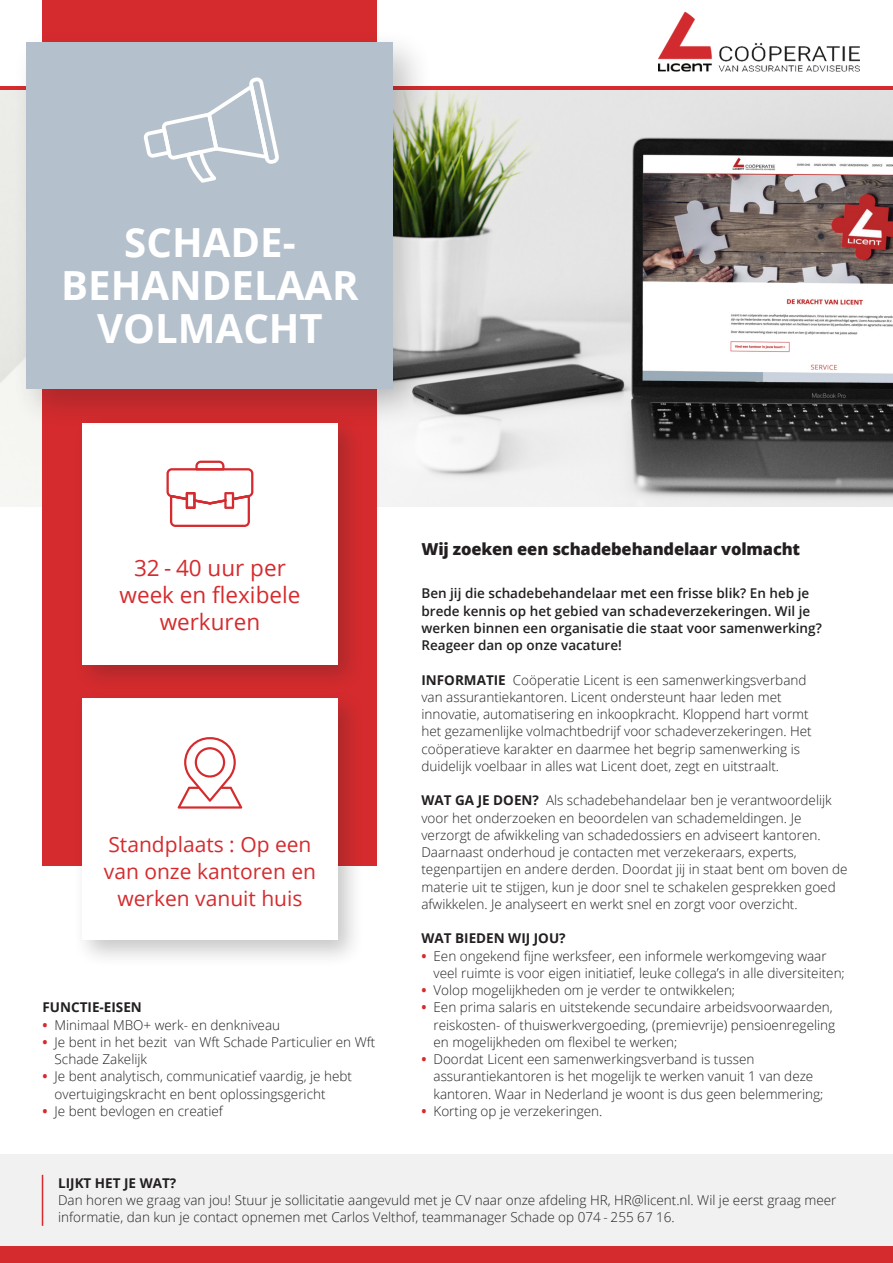
<style>
.page{position:relative;width:893px;height:1263px;background:#fff}
.page>*{position:absolute;margin:0;border:0;box-sizing:border-box;transform-origin:0 0}
.t1{font:700 40.2px/43.3px "Open Sans";color:#fff;text-align:center}
.t2{font:22.5px/27px "Open Sans";color:#d52b2e;text-align:center}
.t3{font:21px/27px "Open Sans";color:#d52b2e;text-align:center}
.t4{font:800 16.5px "Open Sans";letter-spacing:-.01em;color:#231f20}
.t5{font:300 13.5px/17.2px "Open Sans";color:#231f20}
.t6{font:600 13.5px/17.2px "Open Sans";color:#231f20}
.t7{font:700 13.5px "Open Sans";color:#231f20}
.s1{font-weight:700;color:#d52b2e}
.s2{font-weight:700}
</style>
<div class="page">
<img style="left:0;top:89px;width:43px;height:417px">
<img style="left:377px;top:89px;width:516px;height:417px">
<div style="left:0;top:1246px;width:893px;height:17px;background:#d52b2e"></div>
<svg style="left:0;top:86px;width:893px;height:3px"></svg>
<div style="left:0;top:1155px;width:893px;height:91px;background:#f0f1f0"></div>
<div style="left:43px;top:0;width:334px;height:865px;background:#d52b2e"></div>
<div style="left:73px;top:689px;width:292px;height:279px;background:#231f20;opacity:.25"></div>
<div style="left:82px;top:699px;width:256px;height:241px;background:#fff"></div>
<div style="left:73px;top:414px;width:292px;height:278px;background:#231f20;opacity:.25"></div>
<div style="left:82px;top:423px;width:256px;height:242px;background:#fff"></div>
<div style="left:12px;top:28px;width:422px;height:402px;background:#231f20;opacity:.25"></div>
<div style="left:27px;top:43px;width:366px;height:346px;background:#b4c1cd"></div>
<hr style="left:42px;top:1175px;width:1px;height:51px;background:#d52b2e">
<svg style="left:166px;top:461px;width:87px;height:66px"></svg>
<svg style="left:178px;top:737px;width:64px;height:71px"></svg>
<img style="left:659px;top:12px;width:200px;height:60px">
<svg style="left:143px;top:77px;width:136px;height:106px"></svg>
<p class="t1" style="left:61px;top:219px;width:299px">SCHADE-<br>BEHANDELAAR</p>
<p class="t1" style="left:97px;top:306px;width:227px">VOLMACHT</p>
<p class="t2" style="left:120px;top:554px;width:182px">32 - 40 uur per week en flexibele werkuren</p>
<p class="t3" style="left:104px;top:830px;width:214px">Standplaats : Op een van onze kantoren en werken vanuit huis</p>
<p class="t7" style="left:43px;top:998px;width:101px">FUNCTIE-EISEN</p>
<p class="t5" style="left:43px;top:1016px;width:239px"><span class="s1">•</span> Minimaal MBO+ werk- en denkniveau</p>
<p class="t5" style="left:55px;top:1033px;width:322px;text-indent:-12px"><span class="s1">•</span> Je bent in het bezit van Wft Schade Particulier en Wft<br>Schade Zakelijk</p>
<p class="t5" style="left:55px;top:1067px;width:299px;text-indent:-12px"><span class="s1">•</span> Je bent analytisch, communicatief vaardig, je hebt overtuigingskracht en bent oplossingsgericht</p>
<p class="t5" style="left:43px;top:1102px;width:182px"><span class="s1">•</span> Je bent bevlogen en creatief</p>
<p class="t4" style="left:421px;top:537px;width:380px">Wij zoeken een schadebehandelaar volmacht</p>
<p class="t6" style="left:421px;top:584px;width:402px">Ben jij die schadebehandelaar met een frisse blik? En heb je brede kennis op het gebied van schadeverzekeringen. Wil je werken binnen een organisatie die staat voor samenwerking?<br>Reageer dan op onze vacature!</p>
<p class="t5" style="left:421px;top:671px;width:392px"><span class="s2">INFORMATIE</span> Coöperatie Licent is een samenwerkingsverband van assurantiekantoren. Licent ondersteunt haar leden met innovatie, automatisering en inkoopkracht. Kloppend hart vormt het gezamenlijke volmachtbedrijf voor schadeverzekeringen. Het coöperatieve karakter en daarmee het begrip samenwerking is duidelijk voelbaar in alles wat Licent doet, zegt en uitstraalt.</p>
<p class="t5" style="left:421px;top:791px;width:428px"><span class="s2">WAT GA JE DOEN?</span> Als schadebehandelaar ben je verantwoordelijk voor het onderzoeken en beoordelen van schademeldingen. Je verzorgt de afwikkeling van schadedossiers en adviseert kantoren.<br>Daarnaast onderhoud je contacten met verzekeraars, experts, tegenpartijen en andere derden. Doordat jij in staat bent om boven de materie uit te stijgen, kun je door snel te schakelen gesprekken goed afwikkelen. Je analyseert en werkt snel en zorgt voor overzicht.</p>
<p class="t7" style="left:421px;top:929px;width:146px">WAT BIEDEN WIJ JOU?</p>
<p class="t5" style="left:433px;top:947px;width:413px;text-indent:-12px"><span class="s1">•</span> Een ongekend fijne werksfeer, een informele werkomgeving waar veel ruimte is voor eigen initiatief, leuke collega’s in alle diversiteiten;</p>
<p class="t5" style="left:421px;top:981px;width:315px"><span class="s1">•</span> Volop mogelijkheden om je verder te ontwikkelen;</p>
<p class="t5" style="left:433px;top:998px;width:403px;text-indent:-12px"><span class="s1">•</span> Een prima salaris en uitstekende secundaire arbeidsvoorwaarden, reiskosten- of thuiswerkvergoeding, (premievrije) pensioenregeling en mogelijkheden om flexibel te werken;</p>
<p class="t5" style="left:433px;top:1050px;width:391px;text-indent:-12px"><span class="s1">•</span> Doordat Licent een samenwerkingsverband is tussen assurantiekantoren is het mogelijk te werken vanuit 1 van deze kantoren. Waar in Nederland je woont is dus geen belemmering;</p>
<p class="t5" style="left:421px;top:1102px;width:182px"><span class="s1">•</span> Korting op je verzekeringen.</p>
<p class="t7" style="left:58px;top:1173px;width:120px">LIJKT HET JE WAT?</p>
<p class="t5" style="left:58px;top:1191px;width:780px">Dan horen we graag van jou! Stuur je sollicitatie aangevuld met je CV naar onze afdeling HR, HR@licent.nl. Wil je eerst graag meer informatie, dan kun je contact opnemen met Carlos Velthof, teammanager Schade op 074 - 255 67 16.</p>
</div>
